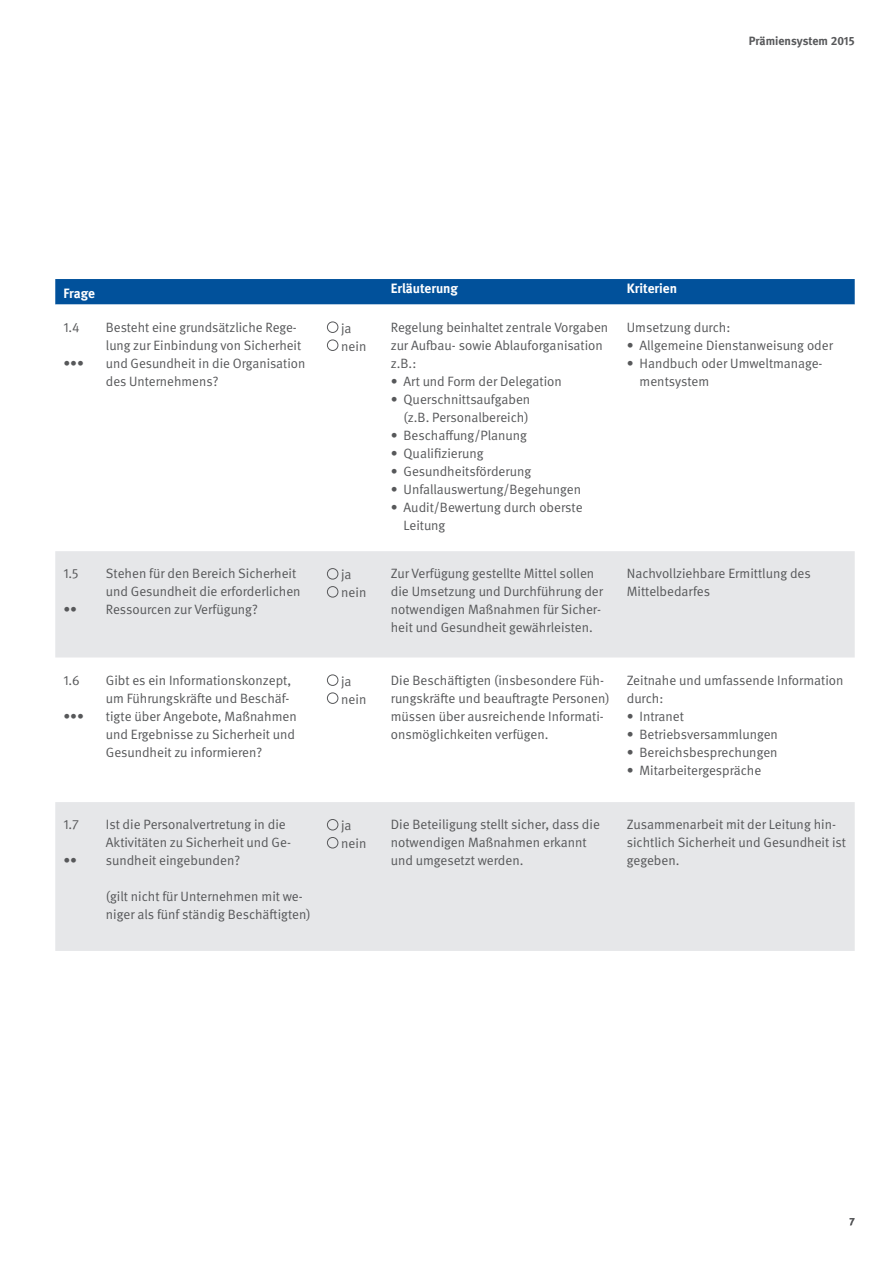
<style>
.page{position:relative;width:893px;height:1263px;background:#fff}
.page>*{position:absolute;margin:0;border:0;box-sizing:border-box;transform-origin:0 0}
.t1{font:13.5px/18px "DGUV Meta";color:#57585a}
.t2{font:700 13.5px "DGUV Meta";color:#fff}
.t3{font:700 12px "DGUV Meta";color:#57585a}
.t4{font:700 10.5px "DGUV Meta";color:#57585a}
</style>
<div class="page">
<div style="left:55px;top:279px;width:800px;height:26px;background:#01519b"></div>
<svg style="left:55px;top:551px;width:800px;height:400px;fill:#e6e7e9"></svg>
<div style="left:327px;top:322px;width:11px;height:11px;border:1px solid #57585a;border-radius:50%"></div>
<div style="left:327px;top:340px;width:11px;height:11px;border:1px solid #57585a;border-radius:50%"></div>
<div style="left:327px;top:568px;width:11px;height:11px;border:1px solid #57585a;border-radius:50%"></div>
<div style="left:327px;top:586px;width:11px;height:11px;border:1px solid #57585a;border-radius:50%"></div>
<div style="left:327px;top:674px;width:11px;height:12px;border:1px solid #57585a;border-radius:50%"></div>
<div style="left:327px;top:692px;width:11px;height:12px;border:1px solid #57585a;border-radius:50%"></div>
<div style="left:327px;top:819px;width:11px;height:11px;border:1px solid #57585a;border-radius:50%"></div>
<div style="left:327px;top:837px;width:11px;height:11px;border:1px solid #57585a;border-radius:50%"></div>
<p class="t3" style="left:749px;top:34px;width:107px">Prämiensystem 2015</p>
<p class="t2" style="left:63px;top:285px;width:33px">Frage</p>
<p class="t2" style="left:391px;top:281px;width:69px">Erläuterung</p>
<p class="t2" style="left:627px;top:281px;width:52px">Kriterien</p>
<p class="t1" style="left:63px;top:318px;width:18px">1.4</p>
<p class="t1" style="left:63px;top:354px;width:22px">•••</p>
<p class="t1" style="left:627px;top:318px;width:105px">Umsetzung durch:</p>
<p class="t1" style="left:627px;top:336px;width:208px">• Allgemeine Dienstanweisung oder</p>
<p class="t1" style="left:640px;top:354px;width:184px;text-indent:-13px">• Handbuch oder Umweltmanage&shy;mentsystem</p>
<p class="t1" style="left:106px;top:318px;width:201px">Besteht eine grundsätzliche Rege&shy;lung zur Einbindung von Sicherheit und Gesundheit in die Organisation des Unternehmens?</p>
<p class="t1" style="left:341px;top:319px;width:27px">ja nein</p>
<p class="t1" style="left:391px;top:318px;width:219px">Regelung beinhaltet zentrale Vorgaben zur Aufbau- sowie Ablauforganisation z.B.:</p>
<p class="t1" style="left:391px;top:372px;width:173px">• Art und Form der Delegation</p>
<p class="t1" style="left:391px;top:390px;width:141px;text-align:right">• Querschnittsaufgaben (z.B. Personalbereich)</p>
<p class="t1" style="left:391px;top:426px;width:138px">• Beschaffung/Planung</p>
<p class="t1" style="left:391px;top:444px;width:94px">• Qualifizierung</p>
<p class="t1" style="left:391px;top:462px;width:142px">• Gesundheitsförderung</p>
<p class="t1" style="left:391px;top:480px;width:192px">• Unfallauswertung/Begehungen</p>
<p class="t1" style="left:404px;top:498px;width:181px;text-indent:-13px">• Audit/Bewertung durch oberste<br>Leitung</p>
<p class="t1" style="left:63px;top:565px;width:17px">1.5</p>
<p class="t1" style="left:63px;top:601px;width:15px">••</p>
<p class="t1" style="left:63px;top:671px;width:18px">1.6</p>
<p class="t1" style="left:63px;top:707px;width:22px">•••</p>
<p class="t1" style="left:63px;top:816px;width:17px">1.7</p>
<p class="t1" style="left:63px;top:852px;width:15px">••</p>
<p class="t1" style="left:106px;top:565px;width:196px">Stehen für den Bereich Sicherheit und Gesundheit die erforderlichen<br>Ressourcen zur Verfügung?</p>
<p class="t1" style="left:341px;top:566px;width:27px">ja nein</p>
<p class="t1" style="left:391px;top:565px;width:214px">Zur Verfügung gestellte Mittel sollen die Umsetzung und Durchführung der notwendigen Maßnahmen für Sicher&shy;heit und Gesundheit gewährleisten.</p>
<p class="t1" style="left:627px;top:565px;width:186px">Nachvollziehbare Ermittlung des<br>Mittelbedarfes</p>
<p class="t1" style="left:106px;top:671px;width:192px">Gibt es ein Informationskonzept, um Führungskräfte und Beschäf&shy;tigte über Angebote, Maßnahmen und Ergebnisse zu Sicherheit und<br>Gesundheit zu informieren?</p>
<p class="t1" style="left:341px;top:672px;width:27px">ja nein</p>
<p class="t1" style="left:391px;top:671px;width:220px">Die Beschäftigten (insbesondere Füh&shy;rungskräfte und beauftragte Personen) müssen über ausreichende Informati&shy;onsmöglichkeiten verfügen.</p>
<p class="t1" style="left:627px;top:671px;width:218px">Zeitnahe und umfassende Information durch:</p>
<p class="t1" style="left:627px;top:707px;width:59px">• Intranet</p>
<p class="t1" style="left:627px;top:725px;width:153px">• Betriebsversammlungen</p>
<p class="t1" style="left:627px;top:743px;width:152px">• Bereichsbesprechungen</p>
<p class="t1" style="left:627px;top:761px;width:136px">• Mitarbeitergespräche</p>
<p class="t1" style="left:106px;top:816px;width:187px">Ist die Personalvertretung in die<br>Aktivitäten zu Sicherheit und Ge&shy;sundheit eingebunden?</p>
<p class="t1" style="left:106px;top:888px;width:206px">(gilt nicht für Unternehmen mit we&shy;niger als fünf ständig Beschäftigten)</p>
<p class="t1" style="left:341px;top:817px;width:27px">ja nein</p>
<p class="t1" style="left:391px;top:816px;width:211px">Die Beteiligung stellt sicher, dass die notwendigen Maßnahmen erkannt und umgesetzt werden.</p>
<p class="t1" style="left:627px;top:816px;width:221px">Zusammenarbeit mit der Leitung hin&shy;sichtlich Sicherheit und Gesundheit ist gegeben.</p>
<p class="t4" style="left:849px;top:1215px;width:7px">7</p>
</div>
